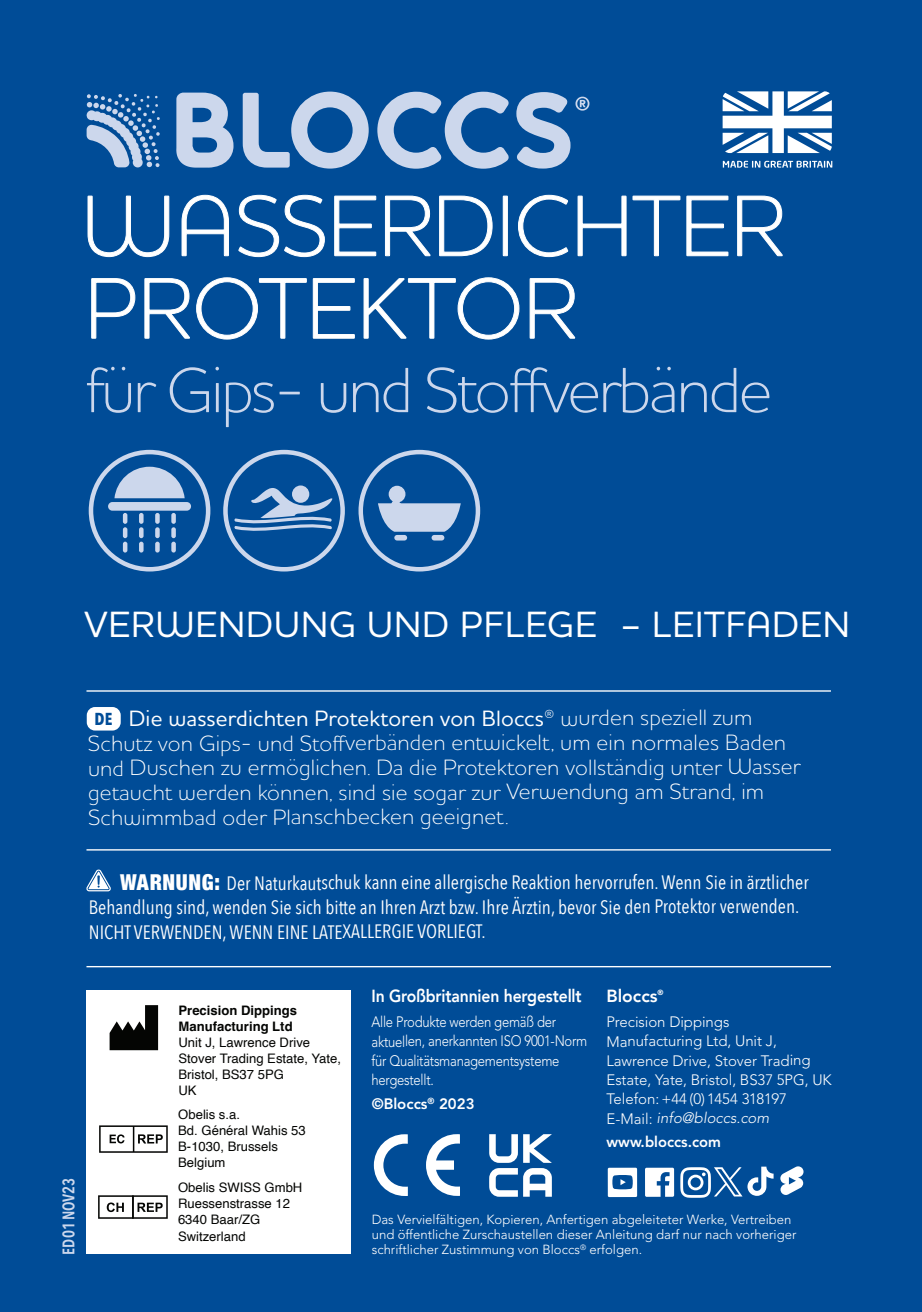
<style>
.page{position:relative;width:922px;height:1312px;background:#fff}
.page>*{position:absolute;margin:0;border:0;box-sizing:border-box;transform-origin:0 0}
.t1{font:300 87.5px/82.5px "Houschka Pro";color:#fff}
.t2{font:300 65px "Houschka Pro";letter-spacing:-.04em;color:#ccd7ec}
.t3{font:500 37.25px "Houschka Pro";letter-spacing:.02em;color:#fff}
.t4{font:300 22.5px/24.8px "Houschka Pro";letter-spacing:.005em;color:#fff}
.t5{font:19.25px/24.8px "Avenir Next Condensed";color:#fff}
.t6{font:800 17.5px "Avenir";letter-spacing:-.015em;color:#fff;scale:.9 1}
.t7{font:800 17.5px "Avenir";letter-spacing:-.015em;color:#fff}
.t8{font:700 17.25px "Avenir Next Condensed";color:#004c97}
.t9{font:600 16.75px "Avenir Next Condensed";letter-spacing:-.02em;color:#ccd7ec;scale:.95 1}
.t10{font:300 15px/19.2px "Avenir LT Std";letter-spacing:-.02em;color:#fff}
.t11{font:300 15px/19.2px "Avenir LT Std";letter-spacing:-.02em;color:#fff;scale:.87 1}
.t12{font:800 15px "Avenir LT Std";color:#fff}
.t13{font:300 13px/15px "Avenir LT Std";color:#fff}
.t14{font:13px/16px "Helvetica";color:#040503}
.t15{font:700 13px/16px "Helvetica";color:#040503}
.t16{font:800 7.5px "Avenir";color:#fff}
.s1{font-weight:500}
.s2{font-family:"Helvetica Neue";font-weight:900;font-stretch:condensed;font-size:22px}
.s3{font-style:italic}
</style>
<div class="page">
<div style="left:1px;top:0;width:920px;height:1310px;background:#004c97"></div>
<svg style="left:87px;top:195px;width:82px;height:62px"></svg>
<svg style="left:181px;top:195px;width:48px;height:61px"></svg>
<svg style="left:239px;top:195px;width:86px;height:62px"></svg>
<svg style="left:334px;top:195px;width:42px;height:61px"></svg>
<svg style="left:385px;top:195px;width:45px;height:61px"></svg>
<svg style="left:439px;top:195px;width:53px;height:61px"></svg>
<div style="left:503px;top:196px;width:4px;height:60px;border:1px solid #fff"></div>
<svg style="left:518px;top:195px;width:50px;height:62px"></svg>
<svg style="left:577px;top:195px;width:49px;height:61px"></svg>
<svg style="left:632px;top:195px;width:48px;height:61px"></svg>
<svg style="left:686px;top:195px;width:42px;height:61px"></svg>
<svg style="left:737px;top:195px;width:45px;height:61px"></svg>
<svg style="left:91px;top:278px;width:44px;height:61px"></svg>
<svg style="left:144px;top:278px;width:46px;height:61px"></svg>
<svg style="left:196px;top:277px;width:159px;height:62px"></svg>
<svg style="left:363px;top:277px;width:156px;height:62px"></svg>
<svg style="left:529px;top:278px;width:46px;height:61px"></svg>
<svg style="left:223px;top:450px;width:122px;height:121px"></svg>
<div style="left:292px;top:485px;width:17px;height:17px;background:#ccd7ec;border-radius:50%"></div>
<svg style="left:358px;top:450px;width:122px;height:121px"></svg>
<div style="left:388px;top:485px;width:17px;height:17px;background:#ccd7ec;border-radius:50%"></div>
<svg style="left:89px;top:450px;width:121px;height:121px"></svg>
<svg style="left:722px;top:91px;width:109px;height:62px"></svg>
<svg style="left:722px;top:161px;width:110px;height:7px"></svg>
<svg style="left:243px;top:92px;width:125px;height:76px"></svg>
<svg style="left:377px;top:92px;width:132px;height:77px"></svg>
<svg style="left:176px;top:93px;width:57px;height:75px"></svg>
<svg style="left:86px;top:94px;width:74px;height:73px"></svg>
<svg style="left:516px;top:92px;width:73px;height:76px"></svg>
<hr style="left:86px;top:690px;width:744px;height:1px;background:#fff">
<hr style="left:86px;top:849px;width:744px;height:1px;background:#fff">
<hr style="left:86px;top:965px;width:744px;height:2px;background:#fff">
<svg style="left:86px;top:869px;width:25px;height:22px"></svg>
<div style="left:87px;top:706px;width:34px;height:24px;background:#fff;border-radius:8px"></div>
<svg style="left:374px;top:1134px;width:34px;height:61px"></svg>
<svg style="left:426px;top:1134px;width:34px;height:61px"></svg>
<svg style="left:489px;top:1134px;width:62px;height:62px"></svg>
<svg style="left:645px;top:1167px;width:29px;height:29px"></svg>
<svg style="left:607px;top:1167px;width:30px;height:29px"></svg>
<svg style="left:780px;top:1166px;width:23px;height:28px"></svg>
<svg style="left:680px;top:1166px;width:93px;height:31px"></svg>
<div style="left:86px;top:989px;width:264px;height:264px;background:#fff"></div>
<svg style="left:110px;top:1005px;width:48px;height:44px"></svg>
<svg style="left:98px;top:1195px;width:70px;height:23px"></svg>
<svg style="left:99px;top:1125px;width:69px;height:27px"></svg>
<h1 class="t1" style="left:81px;top:183px;width:705px">WASSERDICHTER<br>PROTEKTOR</h1>
<h2 class="t2" style="left:85px;top:348px;width:688px">für Gips- und Stoffverbände</h2>
<h3 class="t3" style="left:85px;top:600px;width:766px">VERWENDUNG UND PFLEGE – LEITFADEN</h3>
<p class="t4" style="left:88px;top:705px;width:714px;text-indent:41px"><span class="s1">Die wasserdichten Protektoren von Bloccs®</span> wurden speziell zum Schutz von Gips- und Stoffverbänden entwickelt, um ein normales Baden und Duschen zu ermöglichen. Da die Protektoren vollständig unter Wasser getaucht werden können, sind sie sogar zur Verwendung am Strand, im Schwimmbad oder Planschbecken geeignet.</p>
<p class="t8" style="left:95px;top:707px;width:19px">DE</p>
<p class="t5" style="left:89px;top:870px;width:721px;text-indent:31px"><span class="s2">WARNUNG:</span> Der Naturkautschuk kann eine allergische Reaktion hervorrufen. Wenn Sie in ärztlicher<br>Behandlung sind, wenden Sie sich bitte an Ihren Arzt bzw. Ihre Ärztin, bevor Sie den Protektor verwenden.<br>NICHT VERWENDEN, WENN EINE LATEXALLERGIE VORLIEGT.</p>
<p class="t9" style="left:58px;top:1254px;width:82px;rotate:-90deg">ED01 NOV23</p>
<p class="t15" style="left:178px;top:1002px;width:120px">Precision Dippings<br>Manufacturing Ltd</p>
<p class="t14" style="left:178px;top:1034px;width:164px">Unit J, Lawrence Drive<br>Stover Trading Estate, Yate,<br>Bristol, BS37 5PG<br>UK</p>
<p class="t14" style="left:178px;top:1107px;width:129px">Obelis s.a.<br>Bd. Général Wahis 53<br>B-1030, Brussels<br>Belgium</p>
<p class="t14" style="left:178px;top:1180px;width:126px">Obelis SWISS GmbH<br>Ruessenstrasse 12<br>6340 Baar/ZG<br>Switzerland</p>
<p class="t6" style="left:371px;top:984px;width:235px">In Großbritannien hergestellt</p>
<p class="t11" style="left:371px;top:1012px;width:249px">Alle Produkte werden gemäß der aktuellen, anerkannten ISO 9001-Norm für Qualitätsmanagementsysteme hergestellt.</p>
<p class="t12" style="left:371px;top:1094px;width:104px">©Bloccs<sup>®</sup> 2023</p>
<p class="t7" style="left:606px;top:984px;width:53px">Bloccs</p>
<p class="t16" style="left:657px;top:986px;width:8px">®</p>
<p class="t10" style="left:606px;top:1012px;width:227px">Precision Dippings<br>Manufacturing Ltd, Unit J,<br>Lawrence Drive, Stover Trading<br>Estate, Yate, Bristol, BS37 5PG, UK<br>Telefon:+44 (0) 1454 318197<br>E-Mail: <span class="s3">info@bloccs.com</span></p>
<p class="t12" style="left:606px;top:1132px;width:116px">www.bloccs.com</p>
<p class="t13" style="left:371px;top:1212px;width:426px">Das Vervielfältigen, Kopieren, Anfertigen abgeleiteter Werke, Vertreiben und öffentliche Zurschaustellen dieser Anleitung darf nur nach vorheriger schriftlicher Zustimmung von Bloccs<sup>®</sup> erfolgen.</p>
</div>
